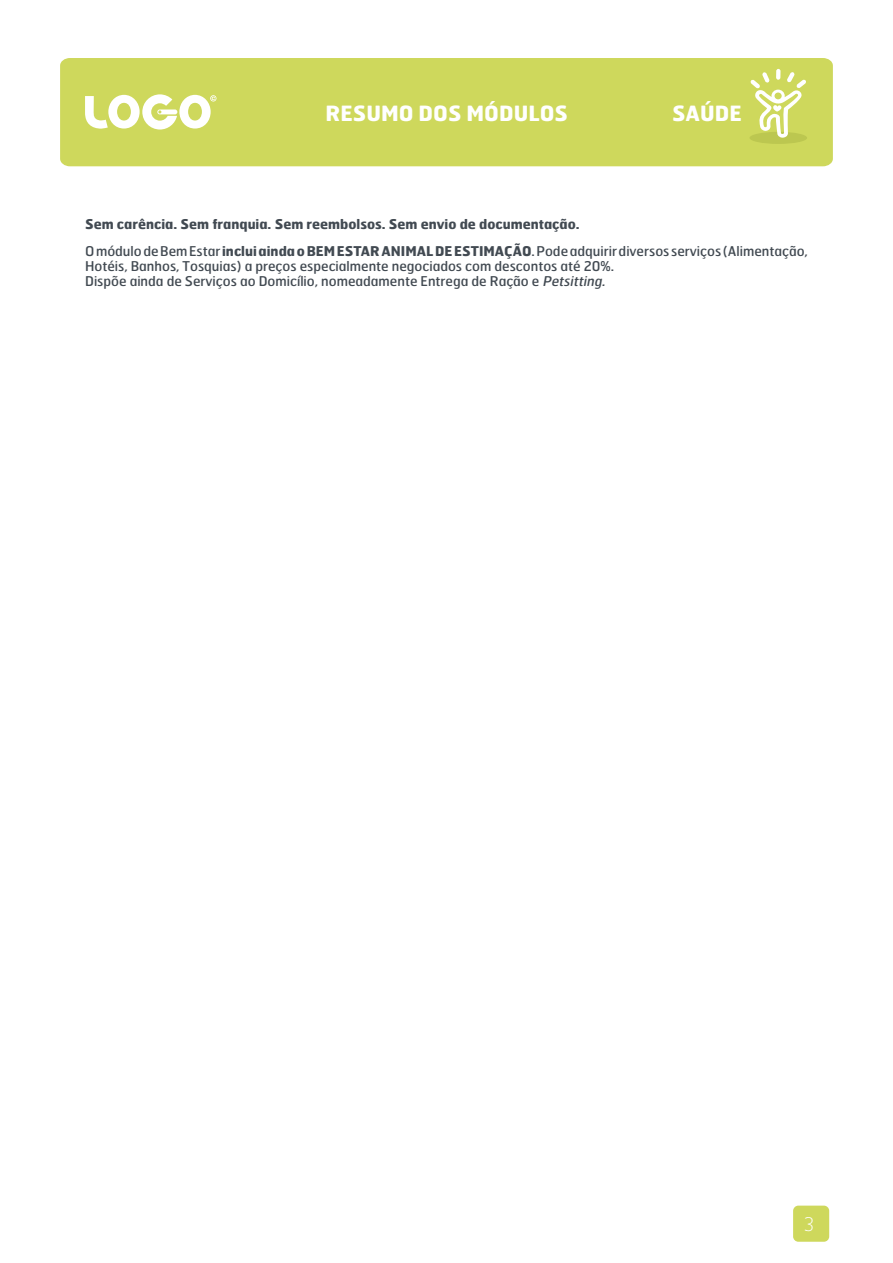
<style>
.page{position:relative;width:893px;height:1263px;background:#fff}
.page>*{position:absolute;margin:0;border:0;box-sizing:border-box;transform-origin:0 0}
.t1{font:700 21px "Hermes";color:#fff}
.t2{font:100 18.75px "Hermes";color:#fff}
.Texto{font:13.5px/14.7px "Hermes";color:#424a52}
.Texto-2{font:700 13.5px "Hermes";color:#424a52}
.s1{font-weight:700}
.s2{font-style:italic}
</style>
<div class="page">
<div style="left:793px;top:1205px;width:36px;height:37px;background:#ced85c;border-radius:5px"></div>
<div style="left:60px;top:58px;width:773px;height:108px;background:#ced85c"></div>
<div style="left:749px;top:132px;width:58px;height:12px;background:#bcc750;border-radius:50%"></div>
<svg style="left:85px;top:94px;width:131px;height:36px"></svg>
<svg style="left:750px;top:72px;width:56px;height:66px"></svg>
<h1 class="t1" style="left:326px;top:99px;width:244px">RESUMO DOS MÓDULOS</h1>
<h1 class="t1" style="left:672px;top:99px;width:71px">SAÚDE</h1>
<p class="Texto-2" style="left:85px;top:215px;width:496px">Sem carência. Sem franquia. Sem reembolsos. Sem envio de documentação.</p>
<p class="Texto" style="left:85px;top:244px;width:724px">O módulo de Bem Estar <span class="s1">inclui ainda o BEM ESTAR ANIMAL DE ESTIMAÇÃO</span>. Pode adquirir diversos serviços (Alimentação,<br>Hotéis, Banhos, Tosquias) a preços especialmente negociados com descontos até 20%.</p>
<p class="Texto" style="left:85px;top:273px;width:524px">Dispõe ainda de Serviços ao Domicílio, nomeadamente Entrega de Ração e <span class="s2">Petsitting.</span></p>
<h2 class="t2" style="left:804px;top:1212px;width:11px">3</h2>
</div>
